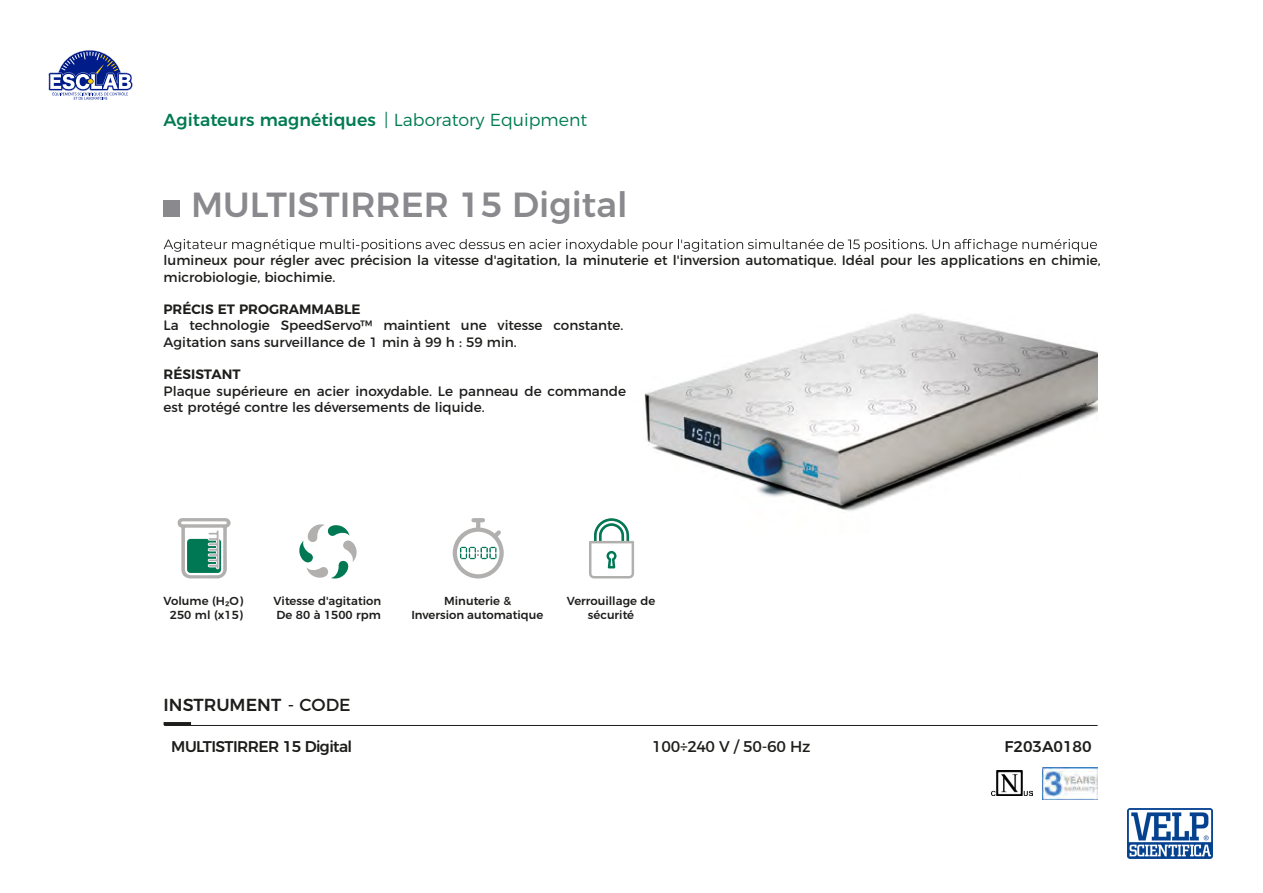
<style>
.page{position:relative;width:1263px;height:893px;background:#fff}
.page>*{position:absolute;margin:0;border:0;box-sizing:border-box;transform-origin:0 0}
.t1{font:500 34.95px "Montserrat";color:#8a8a8e}
.t2{font:500 17.4px "Montserrat";color:#007b52}
.t3{font:500 17.4px "Montserrat";color:#1d1d1b}
.t4{font:500 15.45px "Montserrat";letter-spacing:-.04em;color:#1d1d1b}
.t5{font:15.45px "Montserrat";letter-spacing:-.02em;color:#1d1d1b}
.t6{font:500 15.45px "Montserrat";color:#1d1d1b}
.t7{font:13.5px/16.4px "Montserrat";color:#1d1d1b}
.t8{font:600 13.5px "Montserrat";color:#1d1d1b}
.t9{font:500 11.7px/14px "Montserrat";color:#1d1d1b;text-align:center}
.s1{font-weight:300}
.s2{font-weight:400}
</style>
<div class="page">
<svg style="left:164px;top:239px;width:933px;height:13px"></svg>
<div style="left:164px;top:200px;width:16px;height:17px;background:#8a8a8e"></div>
<hr style="left:164px;top:725px;width:933px;height:1px;background:#1d1d1b">
<hr style="left:164px;top:722px;width:27px;height:3px;background:#1d1d1b">
<img style="left:1043px;top:767px;width:54px;height:32px">
<img style="left:992px;top:770px;width:40px;height:26px">
<img style="left:644px;top:314px;width:453px;height:197px">
<svg style="left:177px;top:518px;width:54px;height:61px"></svg>
<svg style="left:299px;top:524px;width:58px;height:54px"></svg>
<svg style="left:453px;top:518px;width:51px;height:60px"></svg>
<svg style="left:589px;top:518px;width:45px;height:60px"></svg>
<svg style="left:49px;top:50px;width:84px;height:50px"></svg>
<img style="left:1127px;top:808px;width:85px;height:51px">
<p class="t2" style="left:164px;top:106px;width:425px">Agitateurs magnétiques <span class="s1">| Laboratory Equipment</span></p>
<h1 class="t1" style="left:191px;top:176px;width:438px">MULTISTIRRER 15 Digital</h1>
<p class="t7" style="left:164px;top:251px;width:939px">lumineux pour régler avec précision la vitesse d'agitation, la minuterie et l'inversion automatique. Idéal pour les applications en chimie, microbiologie, biochimie.</p>
<p class="t8" style="left:164px;top:298px;width:198px">PRÉCIS ET PROGRAMMABLE</p>
<p class="t7" style="left:164px;top:316px;width:461px">La technologie SpeedServo™ maintient une vitesse constante.<br>Agitation sans surveillance de 1 min à 99 h : 59 min.</p>
<p class="t8" style="left:164px;top:364px;width:79px">RÉSISTANT</p>
<p class="t7" style="left:164px;top:381px;width:464px">Plaque supérieure en acier inoxydable. Le panneau de commande est protégé contre les déversements de liquide.</p>
<p class="t9" style="left:164px;top:592px;width:81px">Volume (H₂O)<br>250 ml (x15)</p>
<p class="t9" style="left:274px;top:592px;width:109px;text-align:left">Vitesse d'agitation<br>De 80 à 1500 rpm</p>
<p class="t9" style="left:411px;top:592px;width:133px">Minuterie &amp;<br>Inversion automatique</p>
<p class="t9" style="left:567px;top:592px;width:90px">Verrouillage de sécurité</p>
<p class="t3" style="left:164px;top:691px;width:189px">INSTRUMENT <span class="s2">- CODE</span></p>
<p class="t4" style="left:171px;top:734px;width:182px">MULTISTIRRER 15 Digital</p>
<p class="t5" style="left:652px;top:734px;width:160px">100÷240 V / 50-60 Hz</p>
<p class="t6" style="left:1004px;top:734px;width:89px">F203A0180</p>
</div>
